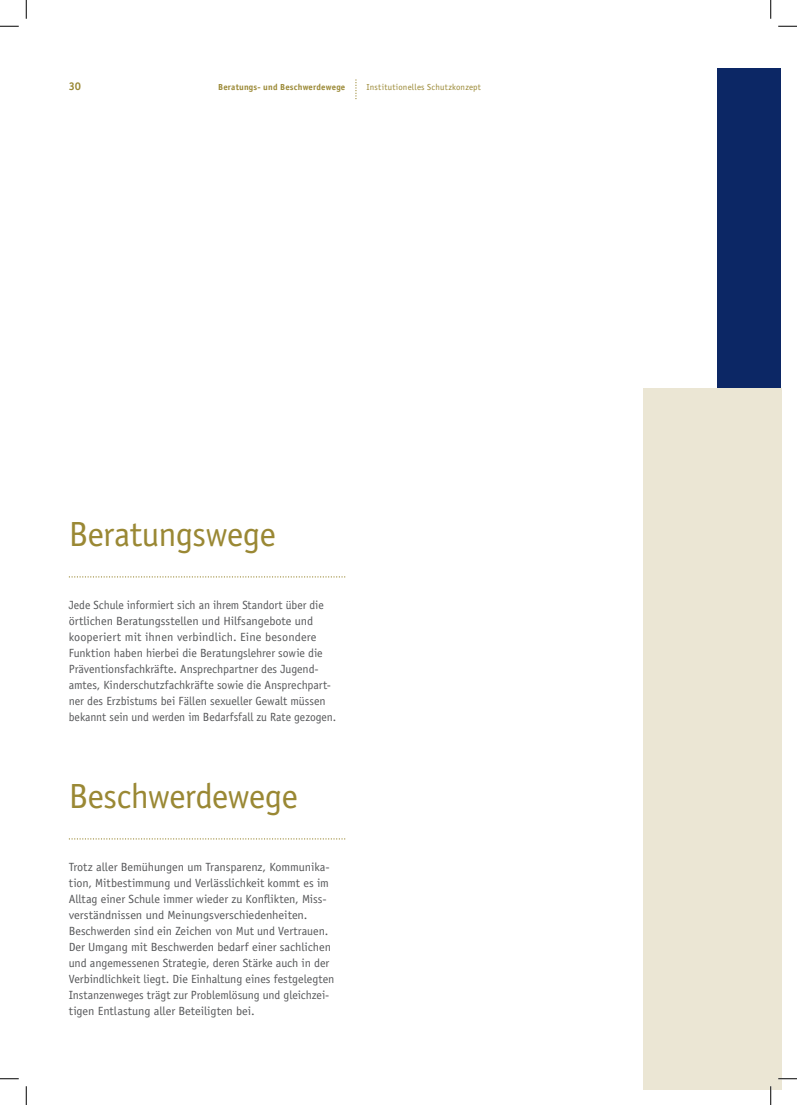
<style>
.page{position:relative;width:797px;height:1105px;background:#fff}
.page>*{position:absolute;margin:0;border:0;box-sizing:border-box;transform-origin:0 0}
.t1{font:35px "Officina Sans Std";letter-spacing:-.015em;color:#9a8834}
.t2{font:11.88px/16px "Officina Sans Std";letter-spacing:-.005em;color:#57585a}
.t3{font:700 11.25px "Officina Sans Std";color:#9a8834}
.t4{font:8.75px "Officina Sans Std";letter-spacing:.025em;color:#9a8834}
.t5{font:700 8.75px "Officina Sans Std";letter-spacing:.02em;color:#9a8834}
</style>
<div class="page">
<svg style="left:69px;top:576px;width:276px;height:1px"></svg>
<svg style="left:69px;top:838px;width:276px;height:1px"></svg>
<svg style="left:355px;top:79px;width:1px;height:20px"></svg>
<div style="left:717px;top:69px;width:64px;height:967px;background:#0c2765"></div>
<div style="left:643px;top:388px;width:138px;height:701px;background:#ebe6d4"></div>
<svg style="left:0;top:25px;width:19px;height:2px"></svg>
<svg style="left:778px;top:25px;width:19px;height:2px"></svg>
<svg style="left:0;top:1078px;width:19px;height:1px"></svg>
<svg style="left:778px;top:1078px;width:19px;height:1px"></svg>
<svg style="left:25px;top:0;width:2px;height:19px"></svg>
<svg style="left:25px;top:1086px;width:2px;height:19px"></svg>
<svg style="left:770px;top:0;width:1px;height:19px"></svg>
<svg style="left:770px;top:1086px;width:1px;height:19px"></svg>
<p class="t3" style="left:69px;top:79px;width:14px">30</p>
<p class="t5" style="left:218px;top:82px;width:129px">Beratungs- und Beschwerdewege</p>
<p class="t4" style="left:366px;top:82px;width:116px">Institutionelles Schutzkonzept</p>
<h1 class="t1" style="left:69px;top:513px;width:209px">Beratungswege</h1>
<p class="t2" style="left:69px;top:597px;width:269px">Jede Schule informiert sich an ihrem Standort über die örtlichen Beratungsstellen und Hilfsangebote und kooperiert mit ihnen verbindlich. Eine besondere Funktion haben hierbei die Beratungslehrer sowie die Präventionsfachkräfte. Ansprechpartner des Jugend‑ amtes, Kinderschutzfachkräfte sowie die Ansprechpart‑ ner des Erzbistums bei Fällen sexueller Gewalt müssen bekannt sein und werden im Bedarfsfall zu Rate gezogen.</p>
<h1 class="t1" style="left:69px;top:775px;width:231px">Beschwerdewege</h1>
<p class="t2" style="left:69px;top:859px;width:267px">Trotz aller Bemühungen um Transparenz, Kommunika‑ tion, Mitbestimmung und Verlässlichkeit kommt es im Alltag einer Schule immer wieder zu Konflikten, Miss‑ verständnissen und Meinungsverschiedenheiten.<br>Beschwerden sind ein Zeichen von Mut und Vertrauen.<br>Der Umgang mit Beschwerden bedarf einer sachlichen und angemessenen Strategie, deren Stärke auch in der Verbindlichkeit liegt. Die Einhaltung eines festgelegten Instanzenweges trägt zur Problemlösung und gleichzei&shy;tigen Entlastung aller Beteiligten bei.</p>
</div>
